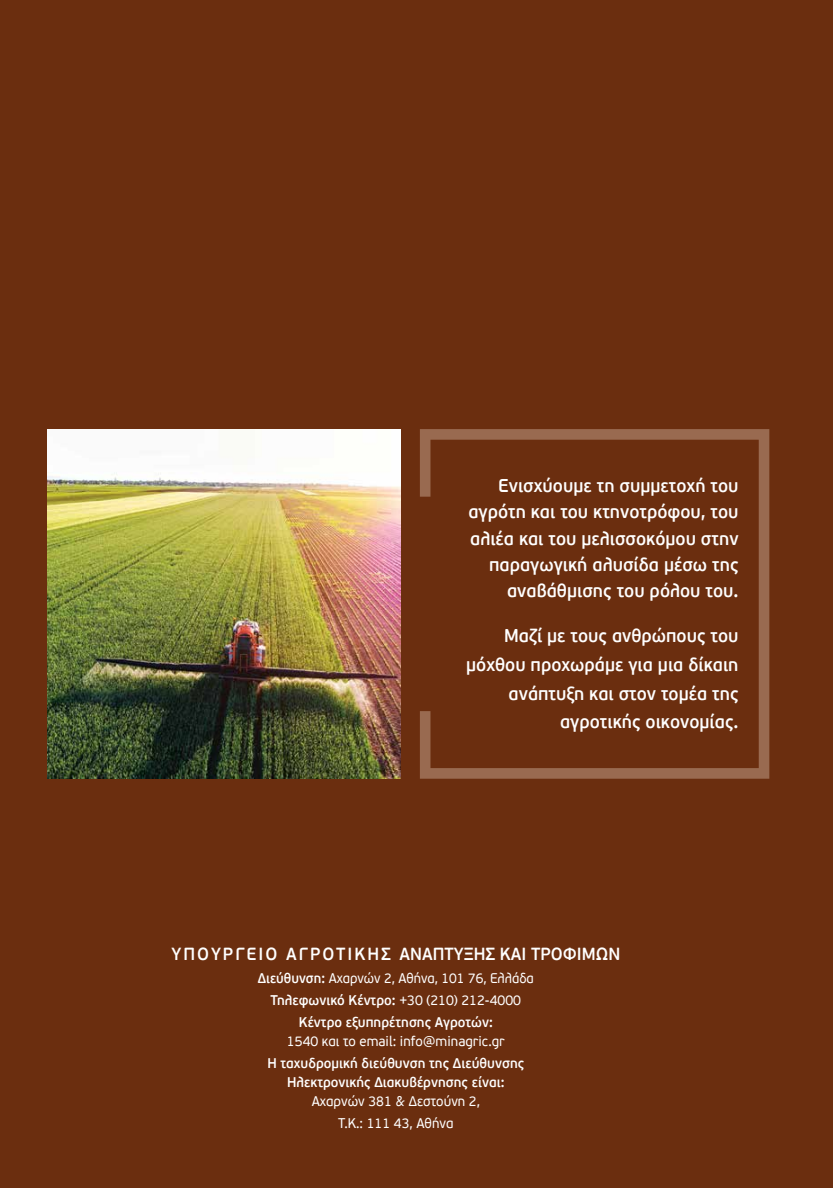
<style>
.page{position:relative;width:833px;height:1188px;background:#fff}
.page>*{position:absolute;margin:0;border:0;box-sizing:border-box;transform-origin:0 0}
.t1{font:600 18.5px/26.2px "PF Beau Sans Pro";color:#fff;text-align:right;scale:.95 1}
.t2{font:600 17.5px "PF Beau Sans Pro";color:#fff;scale:.95 1}
.t3{font:600 14px/22.2px "PF Beau Sans Pro";color:#fff;text-align:center;scale:.93 1}
.t4{font:14px/22.2px "PF Beau Sans Pro";color:#fff;text-align:center;scale:.95 1}
.t5{font:600 14px/18.8px "PF Beau Sans Pro";color:#fff;text-align:center;scale:.95 1}
.s1{font-weight:400}
</style>
<div class="page">
<div style="left:0;top:0;width:833px;height:1187px;background:#6b2e0f"></div>
<svg style="left:420px;top:429px;width:349px;height:349px"></svg>
<img style="left:47px;top:429px;width:353px;height:349px">
<p class="t1" style="left:468px;top:473px;width:286px">Ενισχύουμε τη συμμετοχή του αγρότη και του κτηνοτρόφου, του αλιέα και του μελισσοκόμου στην παραγωγική αλυσίδα μέσω της αναβάθμισης του ρόλου του.</p>
<p class="t1" style="left:466px;top:621px;width:288px;line-height:28.8px">Μαζί με τους ανθρώπους του μόχθου προχωράμε για μια δίκαιη ανάπτυξη και στον τομέα της αγροτικής οικονομίας.</p>
<p class="t2" style="left:171px;top:943px;width:474px">ΥΠΟΥΡΓΕΊΟ ΑΓΡΟΤΙ ΚΉ Σ ΑΝΆΠΤΥΞΗΣ ΚΑΙ ΤΡΟΦΊΜΩΝ</p>
<p class="t3" style="left:258px;top:966px;width:298px">Διεύθυνση: <span class="s1">Αχαρνών 2, Αθήνα, 101 76, Ελλάδα<br></span>Τηλεφωνικό Κέντρο: <span class="s1">+30 (210) 212-4000<br></span>Κέντρο εξυπηρέτησης Αγροτών:</p>
<p class="t4" style="left:287px;top:1030px;width:231px">1540 και το email: info@minagric.gr</p>
<p class="t5" style="left:267px;top:1054px;width:272px">Η ταχυδρομική διεύθυνση της Διεύθυνσης<br>Ηλεκτρονικής Διακυβέρνησης είναι:</p>
<p class="t4" style="left:312px;top:1089px;width:179px">Αχαρνών 381 &amp; Δεστούνη 2,<br>Τ.Κ.: 111 43, Αθήνα</p>
</div>
